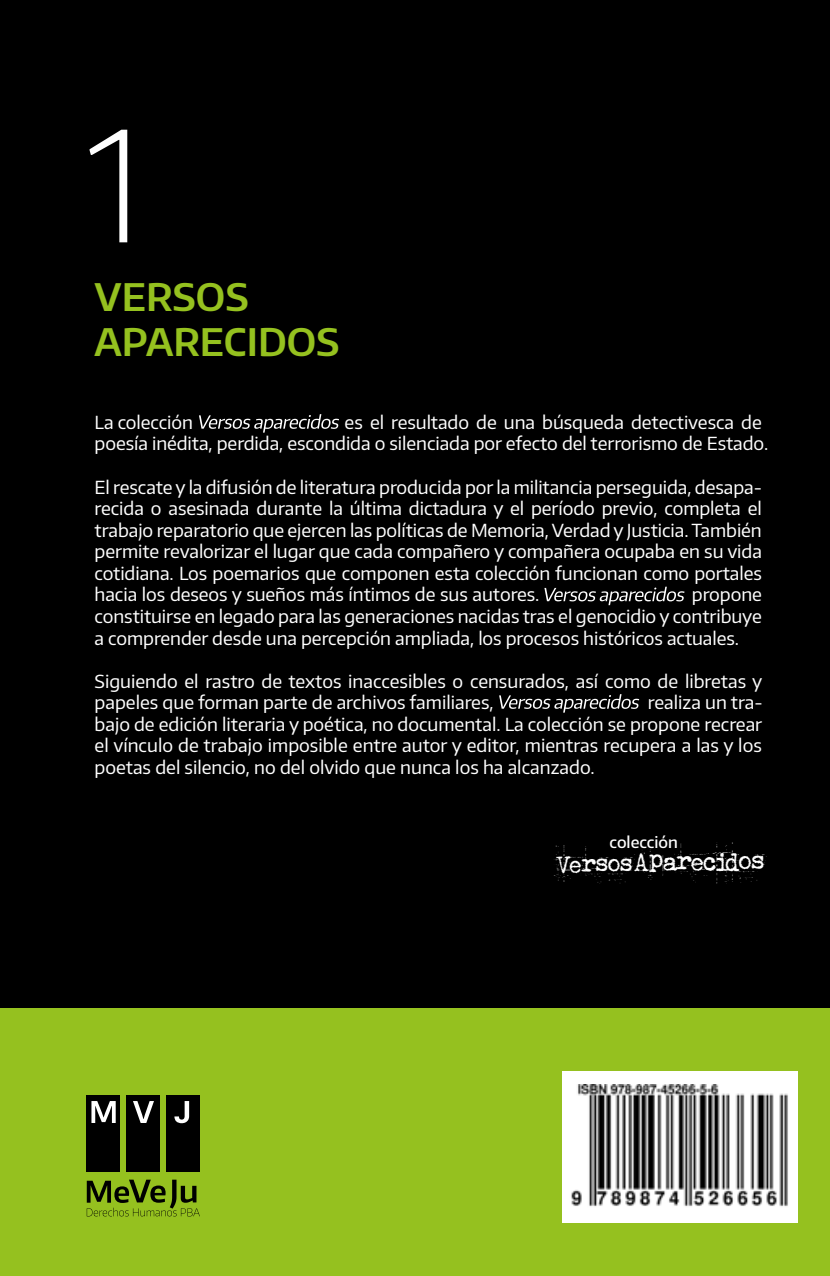
<style>
.page{position:relative;width:830px;height:1276px;background:#fff}
.page>*{position:absolute;margin:0;border:0;box-sizing:border-box;transform-origin:0 0}
.t1{font:200 152.1px "Encode Sans";color:#fff}
.t2{font:42.75px "Punk Typewriter";color:#fff}
.t3{font:600 37.8px/45.4px "Encode Sans";color:#95c11f}
.t4{font:18px/21.6px "Encode Sans";letter-spacing:-.005em;color:#fff;text-align:justify}
.t5{font:500 15.75px "Encode Sans";color:#fff}
.s1{font-size:40.95px}
</style>
<div class="page">
<div style="left:0;top:0;width:19px;height:1011px;background:#000"></div>
<div style="left:0;top:1008px;width:19px;height:268px;background:#95c11f"></div>
<div style="left:11px;top:0;width:818px;height:1011px;background:#000"></div>
<div style="left:11px;top:1008px;width:818px;height:268px;background:#95c11f"></div>
<div style="left:561px;top:1071px;width:236px;height:151px;background:#fff"></div>
<img style="left:571px;top:1085px;width:217px;height:122px">
<div style="left:166px;top:1095px;width:33px;height:76px;background:#000"></div>
<div style="left:126px;top:1095px;width:33px;height:76px;background:#000"></div>
<div style="left:86px;top:1095px;width:34px;height:76px;background:#000"></div>
<svg style="left:91px;top:1101px;width:25px;height:22px"></svg>
<svg style="left:133px;top:1101px;width:21px;height:22px"></svg>
<svg style="left:174px;top:1101px;width:15px;height:22px"></svg>
<svg style="left:87px;top:1179px;width:113px;height:37px"></svg>
<svg style="left:499px;top:694px;width:140px;height:18px"></svg>
<svg style="left:199px;top:414px;width:140px;height:18px"></svg>
<svg style="left:544px;top:587px;width:140px;height:18px"></svg>
<h1 class="t1" style="left:85px;top:86px;width:59px">1</h1>
<h3 class="t3" style="left:95px;top:273px;width:246px">VERSOS<br>APARECIDOS</h3>
<p class="t4" style="left:95px;top:411px;width:674px;text-indent:250px">es el resultado de una búsqueda detectivesca de poesía inédita, perdida, escondida o silenciada por efecto del terrorismo de Estado.</p>
<p class="t4" style="left:95px;top:475px;width:668px">El rescate y la difusión de literatura producida por la militancia perseguida, desapa&shy;recida o asesinada durante la última dictadura y el período previo, completa el trabajo reparatorio que ejercen las políticas de Memoria, Verdad y Justicia. También permite revalorizar el lugar que cada compañero y compañera ocupaba en su vida cotidiana. Los poemarios que componen esta colección funcionan como portales hacia los deseos y sueños más íntimos de sus autores.</p>
<p class="t4" style="left:95px;top:411px;width:100px">La colección</p>
<p class="t4" style="left:95px;top:583px;width:668px;text-indent:597px">propone constituirse en legado para las generaciones nacidas tras el genocidio y contribuye a comprender desde una percepción ampliada, los procesos históricos actuales.</p>
<p class="t4" style="left:95px;top:669px;width:669px">Siguiendo el rastro de textos inaccesibles o censurados, así como de libretas y papeles que forman parte de archivos familiares,</p>
<p class="t4" style="left:95px;top:691px;width:669px;text-indent:553px">realiza un tra&shy;bajo de edición literaria y poética, no documental. La colección se propone recrear el vínculo de trabajo imposible entre autor y editor, mientras recupera a las y los poetas del silencio, no del olvido que nunca los ha alcanzado.</p>
<p class="t5" style="left:609px;top:832px;width:70px">colección</p>
<h2 class="t2" style="left:558px;top:840px;width:207px"><span class="s1">Versos</span>Aparecidos</h2>
</div>
